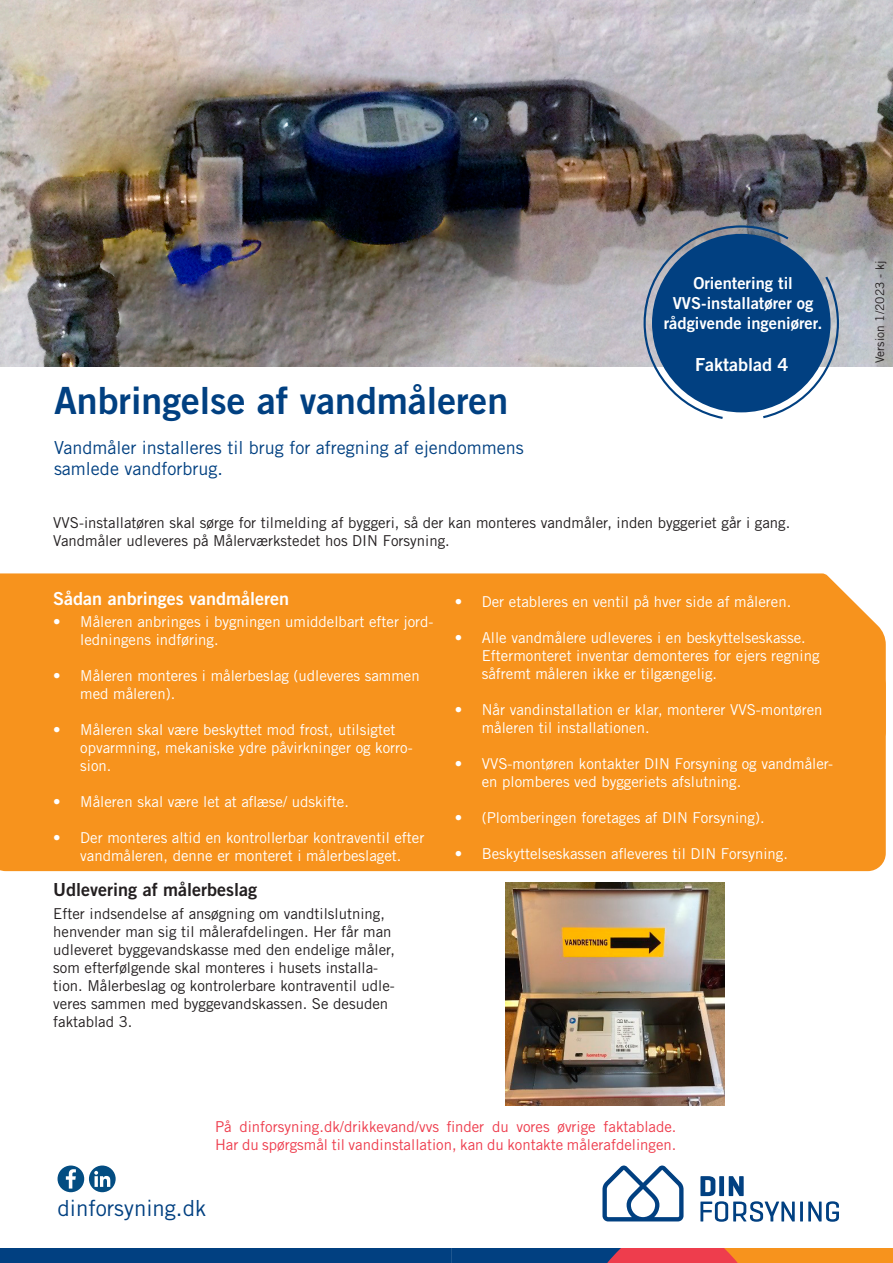
<style>
.page{position:relative;width:893px;height:1263px;background:#fff}
.page>*{position:absolute;margin:0;border:0;box-sizing:border-box;transform-origin:0 0}
.t1{font:37.5px "Trade Gothic LT Std Bd 2";color:#014081}
.t2{font:22.2px "Trade Gothic LT Std";color:#014081}
.t3{font:18px/21.6px "Trade Gothic LT Std";color:#014081}
.t4{font:18px "Trade Gothic LT Std Bd 2";color:#fff}
.t5{font:18px "Trade Gothic LT Std Bd 2";color:#231f20}
.t6{font:16.5px/19.8px "Trade Gothic LT Std Bd 2";color:#fff;text-align:center}
.t7{font:15px/18px "Trade Gothic LT Std";color:#fff}
.t8{font:15px/18px "Trade Gothic LT Std";color:#231f20}
.t9{font:15px/18px "Trade Gothic LT Std";color:#ee3d4d}
.t10{font:12px "Trade Gothic LT Std";color:#231f20}
</style>
<div class="page">
<img style="left:0;top:0;width:893px;height:367px">
<svg style="left:451px;top:1248px;width:442px;height:15px"></svg>
<div style="left:0;top:1248px;width:451px;height:15px;background:#014081"></div>
<svg style="left:58px;top:1165px;width:58px;height:27px"></svg>
<svg style="left:700px;top:1176px;width:95px;height:46px"></svg>
<hr style="left:800px;top:1201px;width:3px;height:20px;background:#014081">
<svg style="left:808px;top:1201px;width:31px;height:21px"></svg>
<svg style="left:602px;top:1165px;width:81px;height:56px"></svg>
<svg style="left:644px;top:225px;width:195px;height:194px"></svg>
<div style="left:0;top:573px;width:886px;height:94px;background:#f7931d"></div>
<div style="left:0;top:667px;width:886px;height:204px;background:#f7931d"></div>
<img style="left:505px;top:882px;width:220px;height:223px">
<p class="t6" style="left:664px;top:273px;width:160px">Orientering til<br>VVS-installatører og rådgivende ingeniører.</p>
<h1 class="t1" style="left:54px;top:377px;width:456px">Anbringelse af vandmåleren</h1>
<p class="t3" style="left:54px;top:436px;width:471px">Vandmåler installeres til brug for afregning af ejendommens samlede vandforbrug.</p>
<p class="t4" style="left:695px;top:354px;width:95px">Faktablad 4</p>
<p class="t8" style="left:53px;top:513px;width:738px">VVS-installatøren skal sørge for tilmelding af byggeri, så der kan monteres vandmåler, inden byggeriet går i gang.<br>Vandmåler udleveres på Målerværkstedet hos DIN Forsyning.</p>
<p class="t4" style="left:53px;top:587px;width:238px">Sådan anbringes vandmåleren</p>
<p class="t7" style="left:80px;top:613px;width:355px;text-indent:-27px">• Måleren anbringes i bygningen umiddelbart efter jord&shy;ledningens indføring.</p>
<p class="t7" style="left:80px;top:667px;width:341px;text-indent:-27px">• Måleren monteres i målerbeslag (udleveres sammen med måleren).</p>
<p class="t7" style="left:80px;top:721px;width:334px;text-indent:-27px">• Måleren skal være beskyttet mod frost, utilsigtet opvarmning, mekaniske ydre påvirkninger og korro&shy;sion.</p>
<p class="t7" style="left:53px;top:793px;width:297px">• Måleren skal være let at aflæse/ udskifte.</p>
<p class="t7" style="left:53px;top:829px;width:373px;text-align:center">• Der monteres altid en kontrollerbar kontraventil efter vandmåleren, denne er monteret i målerbeslaget.</p>
<p class="t5" style="left:53px;top:878px;width:205px">Udlevering af målerbeslag</p>
<p class="t8" style="left:53px;top:904px;width:343px">Efter indsendelse af ansøgning om vandtilslutning, henvender man sig til målerafdelingen. Her får man udleveret byggevandskasse med den endelige måler, som efterfølgende skal monteres i husets installa&shy;tion. Målerbeslag og kontrolerbare kontraventil udle&shy;veres sammen med byggevandskassen. Se desuden faktablad 3.</p>
<p class="t7" style="left:455px;top:593px;width:338px">• Der etableres en ventil på hver side af måleren.</p>
<p class="t7" style="left:482px;top:629px;width:339px;text-indent:-27px">• Alle vandmålere udleveres i en beskyttelseskasse.<br>Eftermonteret inventar demonteres for ejers regning såfremt måleren ikke er tilgængelig.</p>
<p class="t7" style="left:482px;top:701px;width:342px;text-indent:-27px">• Når vandinstallation er klar, monterer VVS-montøren måleren til installationen.</p>
<p class="t7" style="left:482px;top:755px;width:353px;text-indent:-27px">• VVS-montøren kontakter DIN Forsyning og vandmåler&shy;en plomberes ved byggeriets afslutning.</p>
<p class="t7" style="left:455px;top:809px;width:311px">• (Plomberingen foretages af DIN Forsyning).</p>
<p class="t7" style="left:455px;top:845px;width:335px">• Beskyttelseskassen afleveres til DIN Forsyning.</p>
<p class="t9" style="left:215px;top:1117px;width:463px">På dinforsyning.dk/drikkevand/vvs finder du vores øvrige faktablade.<br>Har du spørgsmål til vandinstallation, kan du kontakte målerafdelingen.</p>
<h2 class="t2" style="left:58px;top:1194px;width:150px">dinforsyning.dk</h2>
<p class="t10" style="left:873px;top:363px;width:103px;rotate:-90deg">Version 1/2023 - kj</p>
</div>
